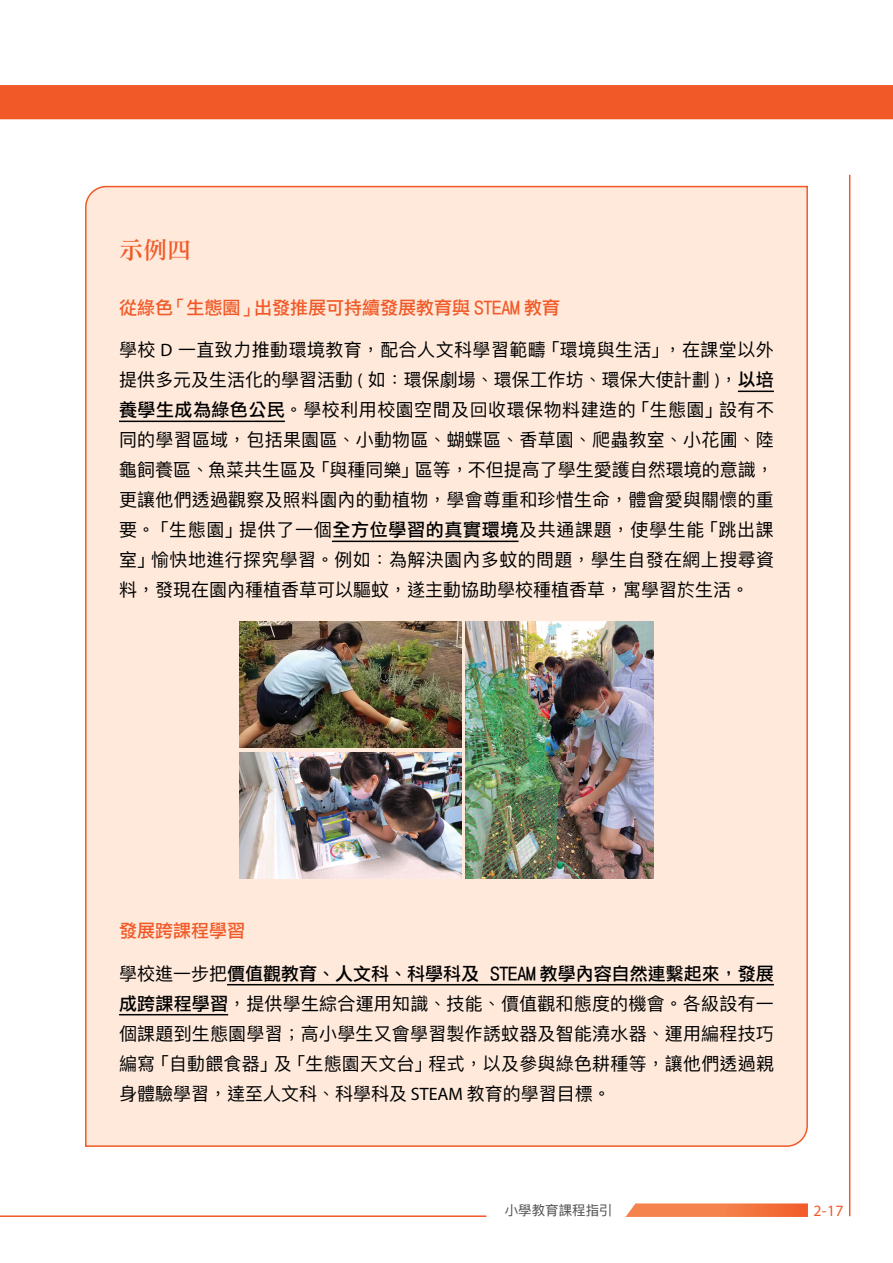
<style>
.page{position:relative;width:893px;height:1263px;background:#fff}
.page>*{position:absolute;margin:0;border:0;box-sizing:border-box;transform-origin:0 0}
.標題2{font:24px "DF Li Song W5 WIN BF";color:#f15a28}
.內文-示例{font:18px/30px "Ping Fang HK Regular";color:#000;text-align:justify}
.內文-示例-2{font:18px "DF Li Hei Md WIN BF";color:#f15a28}
.t1{font:15.75px "Myriad Pro";color:#f15a28}
.t2{font:13.5px "Ping Fang HK Regular";color:#4c4c4e}
.s1{font-family:"Myriad Pro"}
.s2{font-family:"DF Li Hei Md WIN BF"}
</style>
<div class="page">
<div style="left:85px;top:185px;width:723px;height:962px;background:#fee9db"></div>
<hr style="left:849px;top:175px;width:1px;height:1041px;background:#f15a28">
<hr style="left:0;top:1215px;width:486px;height:2px;background:#f15a28">
<div style="left:0;top:85px;width:893px;height:34px;background:#f15a28"></div>
<svg style="left:625px;top:1203px;width:183px;height:14px"></svg>
<hr style="left:738px;top:391px;width:36px;height:1px;background:#000">
<hr style="left:119px;top:421px;width:166px;height:1px;background:#000">
<hr style="left:332px;top:541px;width:186px;height:1px;background:#000">
<hr style="left:227px;top:984px;width:547px;height:1px;background:#000">
<hr style="left:119px;top:1014px;width:109px;height:1px;background:#000">
<img style="left:240px;top:621px;width:221px;height:127px">
<img style="left:240px;top:752px;width:221px;height:127px">
<img style="left:466px;top:621px;width:187px;height:258px">
<p class="標題2" style="left:119px;top:238px;width:73px">示例四</p>
<p class="內文-示例-2" style="left:119px;top:298px;width:443px">從綠色「生態園」出發推展可持續發展教育與 STEAM 教育</p>
<p class="內文-示例" style="left:119px;top:335px;width:656px">學校 <span class="s1">D</span> 一直致力推動環境教育，配合人文科學習範疇「環境與生活」，在課堂以外提供多元及生活化的學習活動 <span class="s1">(</span> 如：環保劇場、環保工作坊、環保大使計劃 <span class="s1">)</span>，<span class="s2">以培養學生成為綠色公民</span>。學校利用校園空間及回收環保物料建造的「生態園」設有不同的學習區域，包括果園區、小動物區、蝴蝶區、香草園、爬蟲教室、小花圃、陸龜飼養區、魚菜共生區及「與種同樂」區等，不但提高了學生愛護自然環境的意識，更讓他們透過觀察及照料園內的動植物，學會尊重和珍惜生命，體會愛與關懷的重要。「生態園」提供了一個<span class="s2">全方位學習的真實環境</span>及共通課題，使學生能「跳出課室」愉快地進行探究學習。例如：為解決園內多蚊的問題，學生自發在網上搜尋資料，發現在園內種植香草可以驅蚊，遂主動協助學校種植香草，寓學習於生活。</p>
<p class="內文-示例-2" style="left:119px;top:921px;width:127px">發展跨課程學習</p>
<p class="內文-示例" style="left:119px;top:957px;width:656px">學校進一步把<span class="s2">價值觀教育、人文科、科學科及 STEAM 教學內容自然連繫起來，發展成跨課程學習</span>，提供學生綜合運用知識、技能、價值觀和態度的機會。各級設有一個課題到生態園學習；高小學生又會學習製作誘蚊器及智能澆水器、運用編程技巧編寫「自動餵食器」及「生態園天文台」程式，以及參與綠色耕種等，讓他們透過親身體驗學習，達至人文科、科學科及 <span class="s1">STEAM</span> 教育的學習目標。</p>
<p class="t2" style="left:505px;top:1202px;width:109px">小學教育課程指引</p>
<p class="t1" style="left:813px;top:1201px;width:32px">2-17</p>
</div>
